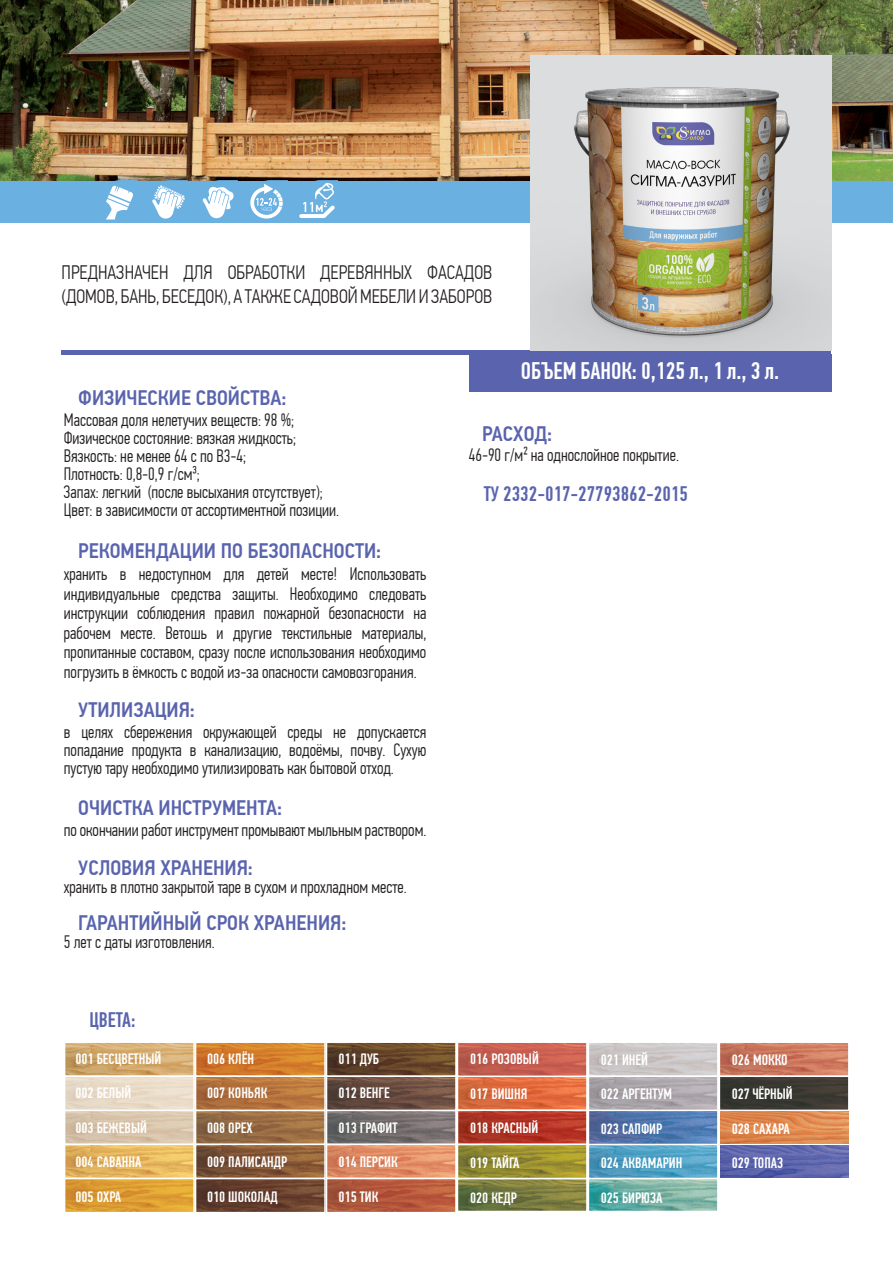
<style>
.page{position:relative;width:893px;height:1263px;background:#fff}
.page>*{position:absolute;margin:0;border:0;box-sizing:border-box;transform-origin:0 0}
.t1{font:500 24px "PF Din Text Comp Pro";color:#fff}
.t2{font:500 21px "PF Din Text Cond Pro";color:#5a64ae}
.t3{font:500 21px "PF Din Text Comp Pro";color:#5a64ae}
.t4{font:300 19.5px/23.4px "PF Din Text Cond Pro";color:#231f20;scale:.92 1}
.t5{font:300 18px/19.5px "PF Din Text Comp Pro";color:#231f20;text-align:justify}
.t6{font:500 15px "PF Din Text Comp Pro";color:#fff}
</style>
<div class="page">
<div style="left:0;top:180px;width:893px;height:42px;background:#6ab0e1"></div>
<div style="left:62px;top:350px;width:769px;height:5px;background:#5a64ae"></div>
<img style="left:0;top:0;width:893px;height:180px">
<svg style="left:95px;top:180px;width:43px;height:40px"></svg>
<div style="left:469px;top:355px;width:362px;height:37px;background:#5a64ae"></div>
<svg style="left:295px;top:180px;width:43px;height:38px"></svg>
<svg style="left:145px;top:180px;width:43px;height:39px"></svg>
<svg style="left:195px;top:180px;width:43px;height:39px"></svg>
<svg style="left:245px;top:180px;width:43px;height:39px"></svg>
<img style="left:530px;top:54px;width:301px;height:296px">
<img style="left:67px;top:1044px;width:125px;height:166px">
<div style="left:64px;top:1041px;width:131px;height:36px;border:2px solid #fff"></div>
<img style="left:198px;top:1044px;width:651px;height:100px">
<div style="left:195px;top:1041px;width:131px;height:36px;border:2px solid #fff"></div>
<div style="left:326px;top:1041px;width:131px;height:36px;border:2px solid #fff"></div>
<div style="left:64px;top:1109px;width:131px;height:36px;border:2px solid #fff"></div>
<div style="left:195px;top:1109px;width:131px;height:36px;border:2px solid #fff"></div>
<div style="left:326px;top:1109px;width:131px;height:36px;border:2px solid #fff"></div>
<div style="left:457px;top:1075px;width:131px;height:36px;border:2px solid #fff"></div>
<div style="left:588px;top:1041px;width:131px;height:36px;border:2px solid #fff"></div>
<img style="left:198px;top:1146px;width:518px;height:64px">
<div style="left:588px;top:1178px;width:131px;height:34px;border:2px solid #fff"></div>
<div style="left:64px;top:1075px;width:131px;height:36px;border:2px solid #fff"></div>
<div style="left:195px;top:1075px;width:131px;height:36px;border:2px solid #fff"></div>
<div style="left:326px;top:1075px;width:131px;height:36px;border:2px solid #fff"></div>
<div style="left:457px;top:1041px;width:131px;height:36px;border:2px solid #fff"></div>
<div style="left:457px;top:1178px;width:131px;height:34px;border:2px solid #fff"></div>
<div style="left:588px;top:1143px;width:131px;height:36px;border:2px solid #fff"></div>
<div style="left:64px;top:1143px;width:131px;height:36px;border:2px solid #fff"></div>
<div style="left:195px;top:1143px;width:131px;height:36px;border:2px solid #fff"></div>
<div style="left:326px;top:1143px;width:131px;height:36px;border:2px solid #fff"></div>
<div style="left:457px;top:1109px;width:131px;height:36px;border:2px solid #fff"></div>
<div style="left:588px;top:1075px;width:131px;height:36px;border:2px solid #fff"></div>
<div style="left:719px;top:1041px;width:131px;height:36px;border:2px solid #fff"></div>
<div style="left:64px;top:1178px;width:131px;height:35px;border:2px solid #fff"></div>
<div style="left:195px;top:1178px;width:131px;height:35px;border:2px solid #fff"></div>
<div style="left:326px;top:1178px;width:131px;height:35px;border:2px solid #fff"></div>
<div style="left:457px;top:1143px;width:131px;height:36px;border:2px solid #fff"></div>
<div style="left:588px;top:1109px;width:131px;height:36px;border:2px solid #fff"></div>
<div style="left:719px;top:1075px;width:131px;height:36px;border:2px solid #fff"></div>
<img style="left:720px;top:1145px;width:128px;height:33px">
<p class="t4" style="left:62px;top:261px;width:469px">ПРЕДНАЗНАЧЕН ДЛЯ ОБРАБОТКИ ДЕРЕВЯННЫХ ФАСАДОВ (ДОМОВ, БАНЬ, БЕСЕДОК), А ТАКЖЕ САДОВОЙ МЕБЕЛИ И ЗАБОРОВ</p>
<p class="t1" style="left:521px;top:357px;width:260px">ОБЪЕМ БАНОК: 0,125 л., 1 л., 3 л.</p>
<p class="t2" style="left:78px;top:385px;width:210px">ФИЗИЧЕСКИЕ СВОЙСТВА:</p>
<p class="t5" style="left:64px;top:410px;width:232px">Массовая доля нелетучих веществ: 98 %;</p>
<p class="t5" style="left:64px;top:428px;width:234px">Физическое состояние: вязкая жидкость;</p>
<p class="t5" style="left:64px;top:446px;width:184px">Вязкость: не менее 64 с по В3-4;</p>
<p class="t5" style="left:64px;top:464px;width:137px">Плотность: 0,8-0,9 г/см³;</p>
<p class="t5" style="left:64px;top:482px;width:260px">Запах: легкий (после высыхания отсутствует);</p>
<p class="t5" style="left:64px;top:500px;width:277px">Цвет: в зависимости от ассортиментной позиции.</p>
<p class="t2" style="left:78px;top:538px;width:305px">РЕКОМЕНДАЦИИ ПО БЕЗОПАСНОСТИ:</p>
<p class="t5" style="left:64px;top:564px;width:364px">хранить в недоступном для детей месте! Использовать индивидуальные средства защиты. Необходимо следовать инструкции соблюдения правил пожарной безопасности на рабочем месте. Ветошь и другие текстильные материалы, пропитанные составом, сразу после использования необходимо погрузить в ёмкость с водой из-за опасности самовозгорания.</p>
<p class="t2" style="left:78px;top:697px;width:118px">УТИЛИЗАЦИЯ:</p>
<p class="t5" style="left:64px;top:723px;width:364px;line-height:18px">в целях сбережения окружающей среды не допускается попадание продукта в канализацию, водоёмы, почву. Сухую пустую тару необходимо утилизировать как бытовой отход.</p>
<p class="t2" style="left:78px;top:795px;width:206px">ОЧИСТКА ИНСТРУМЕНТА:</p>
<p class="t5" style="left:64px;top:820px;width:364px">по окончании работ инструмент промывают мыльным раствором.</p>
<p class="t2" style="left:78px;top:855px;width:176px">УСЛОВИЯ ХРАНЕНИЯ:</p>
<p class="t5" style="left:64px;top:877px;width:344px">хранить в плотно закрытой таре в сухом и прохладном месте.</p>
<p class="t2" style="left:78px;top:910px;width:270px">ГАРАНТИЙНЫЙ СРОК ХРАНЕНИЯ:</p>
<p class="t5" style="left:64px;top:932px;width:152px">5 лет с даты изготовления.</p>
<p class="t3" style="left:89px;top:1007px;width:47px">ЦВЕТА:</p>
<p class="t6" style="left:75px;top:1050px;width:87px">001 БЕСЦВЕТНЫЙ</p>
<p class="t6" style="left:75px;top:1084px;width:57px">002 БЕЛЫЙ</p>
<p class="t6" style="left:75px;top:1119px;width:73px">003 БЕЖЕВЫЙ</p>
<p class="t6" style="left:75px;top:1153px;width:68px">004 САВАННА</p>
<p class="t6" style="left:75px;top:1188px;width:47px">005 ОХРА</p>
<p class="t6" style="left:207px;top:1050px;width:49px">006 КЛЁН</p>
<p class="t6" style="left:207px;top:1084px;width:62px">007 КОНЬЯК</p>
<p class="t6" style="left:207px;top:1119px;width:47px">008 ОРЕХ</p>
<p class="t6" style="left:207px;top:1153px;width:82px">009 ПАЛИСАНДР</p>
<p class="t6" style="left:207px;top:1188px;width:72px">010 ШОКОЛАД</p>
<p class="t6" style="left:339px;top:1050px;width:42px">011 ДУБ</p>
<p class="t6" style="left:339px;top:1084px;width:53px">012 ВЕНГЕ</p>
<p class="t6" style="left:339px;top:1119px;width:60px">013 ГРАФИТ</p>
<p class="t6" style="left:339px;top:1153px;width:61px">014 ПЕРСИК</p>
<p class="t6" style="left:339px;top:1188px;width:41px">015 ТИК</p>
<p class="t2" style="left:482px;top:421px;width:72px">РАСХОД:</p>
<p class="t5" style="left:469px;top:445px;width:212px">46-90 г/м² на однослойное покрытие.</p>
<p class="t3" style="left:484px;top:481px;width:206px">ТУ 2332-017-27793862-2015</p>
<p class="t6" style="left:470px;top:1051px;width:70px">016 РОЗОВЫЙ</p>
<p class="t6" style="left:470px;top:1085px;width:59px">017 ВИШНЯ</p>
<p class="t6" style="left:470px;top:1120px;width:70px">018 КРАСНЫЙ</p>
<p class="t6" style="left:470px;top:1154px;width:51px">019 ТАЙГА</p>
<p class="t6" style="left:470px;top:1189px;width:49px">020 КЕДР</p>
<p class="t6" style="left:601px;top:1051px;width:49px">021 ИНЕЙ</p>
<p class="t6" style="left:601px;top:1085px;width:73px">022 АРГЕНТУМ</p>
<p class="t6" style="left:601px;top:1120px;width:63px">023 САПФИР</p>
<p class="t6" style="left:601px;top:1154px;width:83px">024 АКВАМАРИН</p>
<p class="t6" style="left:601px;top:1189px;width:63px">025 БИРЮЗА</p>
<p class="t6" style="left:732px;top:1051px;width:57px">026 МОККО</p>
<p class="t6" style="left:732px;top:1085px;width:62px">027 ЧЁРНЫЙ</p>
<p class="t6" style="left:732px;top:1120px;width:60px">028 САХАРА</p>
<p class="t6" style="left:732px;top:1154px;width:53px">029 ТОПАЗ</p>
</div>
